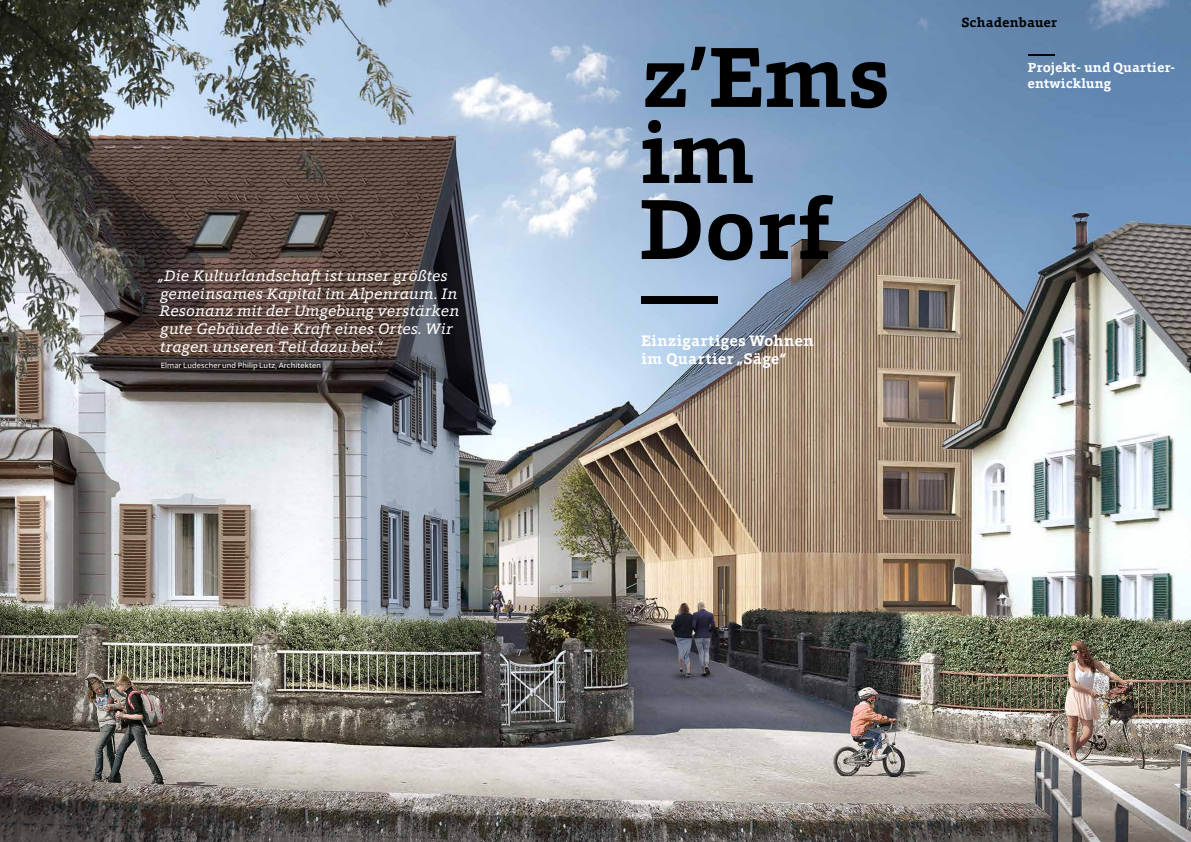
<style>
.page{position:relative;width:1191px;height:842px;background:#fff}
.page>*{position:absolute;margin:0;border:0;box-sizing:border-box;transform-origin:0 0}
.t1{font:700 87px/76px "Foro";color:#000}
.t2{font:italic 15.5px/17.7px "Foro";letter-spacing:.005em;color:#fff}
.t3{font:700 15.5px/18px "Foro";letter-spacing:.02em;color:#fff}
.t4{font:700 13.5px/16px "Foro";letter-spacing:.01em;color:#fff}
.t5{font:700 13.5px "Foro";letter-spacing:.005em;color:#000}
.t6{font:7.8px "Foro Sans";letter-spacing:.02em;color:#fff}
</style>
<div class="page">
<img style="left:0;top:0;width:1191px;height:842px">
<div style="left:641px;top:297px;width:76px;height:7px;background:#000"></div>
<hr style="left:1028px;top:54px;width:26px;height:2px;background:#000">
<p class="t2" style="left:158px;top:266px;width:302px">„Die Kulturlandschaft ist unser größtes gemeinsames Kapital im Alpenraum. In Resonanz mit der Umgebung verstärken gute Gebäude die Kraft eines Ortes. Wir tragen unseren Teil dazu bei.“</p>
<p class="t6" style="left:161px;top:361px;width:162px">Elmar Ludescher und Philip Lutz, Architekten</p>
<h1 class="t1" style="left:639px;top:37px;width:253px">z’Ems im<br>Dorf</h1>
<p class="t3" style="left:641px;top:331px;width:174px">Einzigartiges Wohnen im Quartier „Säge“</p>
<p class="t5" style="left:961px;top:14px;width:97px">Schadenbauer</p>
<p class="t4" style="left:1027px;top:60px;width:149px">Projekt- und Quartier&shy;entwicklung</p>
</div>
